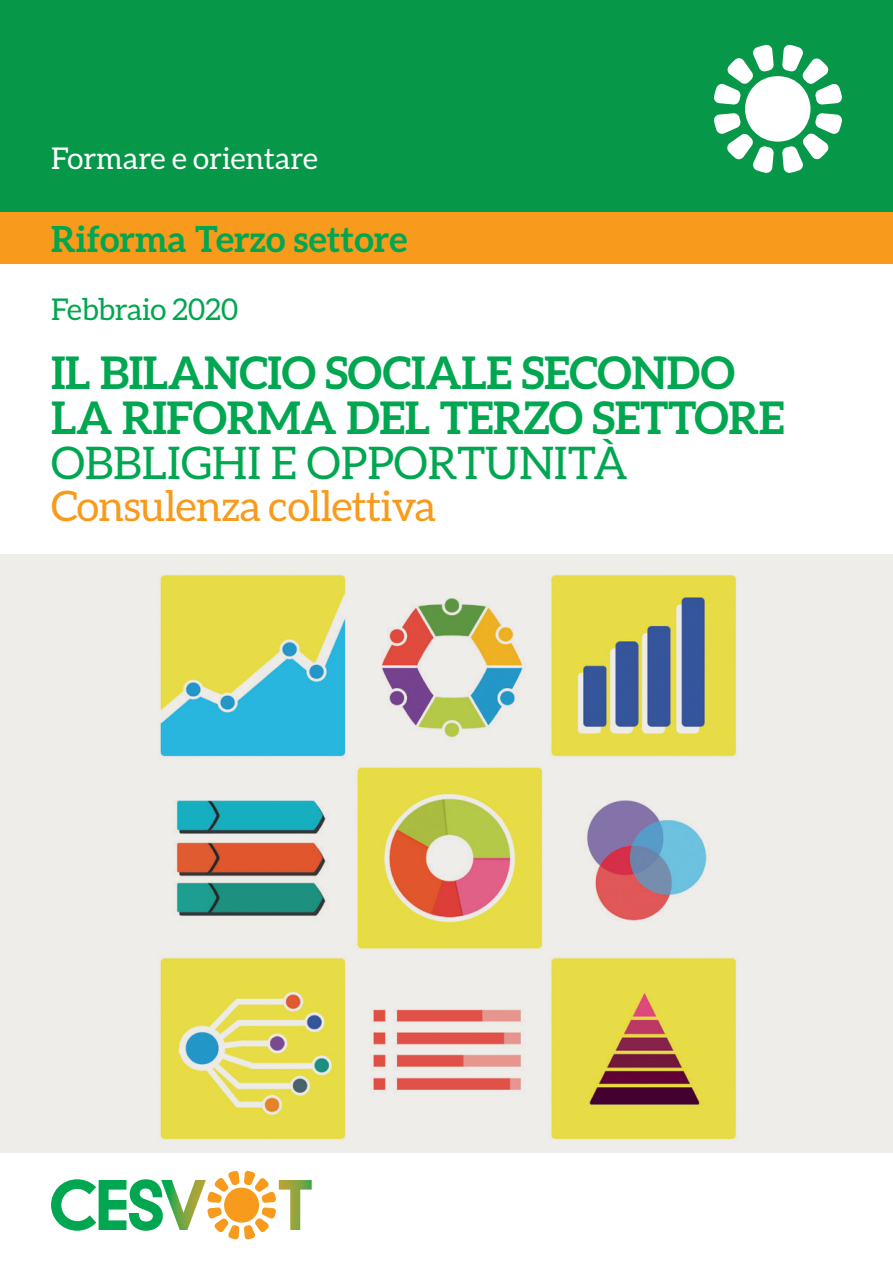
<style>
.page{position:relative;width:893px;height:1263px;background:#fff}
.page>*{position:absolute;margin:0;border:0;box-sizing:border-box;transform-origin:0 0}
.t1{font:700 45px "Aleo";letter-spacing:-.01em;color:#00a750}
.t2{font:45px "Aleo";color:#00a750}
.t3{font:42px "Aleo";letter-spacing:-.02em;color:#f89a1c}
.t4{font:700 36px "Aleo";color:#00a750}
.t5{font:30px "Aleo";color:#fff}
.t6{font:30px "Aleo";letter-spacing:-.01em;color:#00a750}
</style>
<div class="page">
<div style="left:0;top:0;width:893px;height:213px;background:#069748"></div>
<div style="left:745px;top:76px;width:65px;height:66px;background:#fff;border-radius:50%"></div>
<svg style="left:714px;top:113px;width:60px;height:60px"></svg>
<svg style="left:782px;top:44px;width:60px;height:61px"></svg>
<svg style="left:714px;top:44px;width:60px;height:61px"></svg>
<svg style="left:782px;top:113px;width:60px;height:60px"></svg>
<div style="left:0;top:213px;width:893px;height:51px;background:#f89a1c"></div>
<svg style="left:51px;top:1170px;width:261px;height:70px"></svg>
<div style="left:0;top:554px;width:893px;height:598px;background:#efedea"></div>
<img style="left:160px;top:574px;width:577px;height:566px">
<p class="t5" style="left:51px;top:141px;width:268px">Formare e orientare</p>
<p class="t4" style="left:51px;top:218px;width:358px">Riforma Terzo settore</p>
<p class="t6" style="left:51px;top:292px;width:189px">Febbraio 2020</p>
<p class="t1" style="left:51px;top:347px;width:686px">IL BILANCIO SOCIALE SECONDO</p>
<p class="t1" style="left:51px;top:392px;width:735px">LA RIFORMA DEL TERZO SETTORE</p>
<p class="t2" style="left:51px;top:438px;width:578px">OBBLIGHI E OPPORTUNITÀ</p>
<p class="t3" style="left:51px;top:482px;width:387px">Consulenza collettiva</p>
</div>
